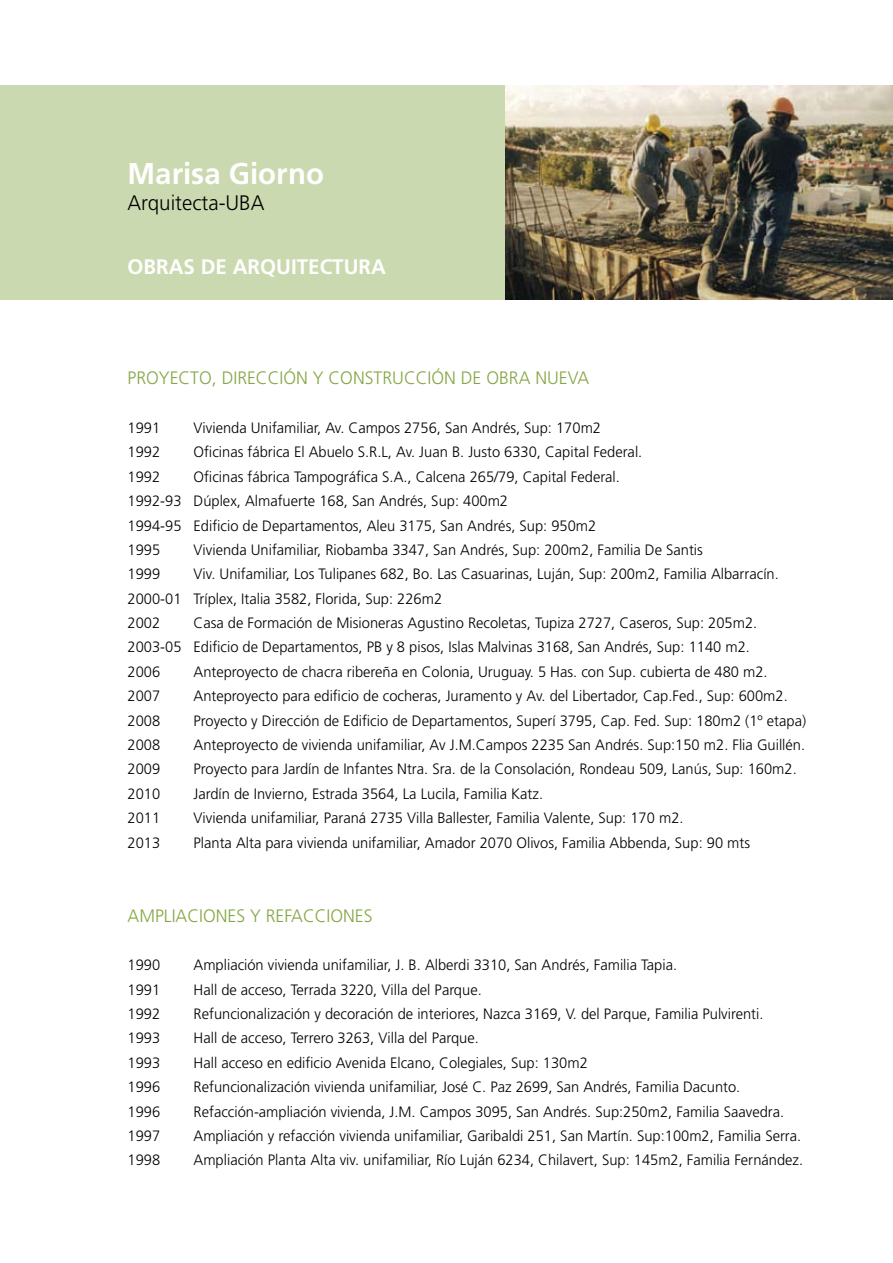
<style>
.page{position:relative;width:893px;height:1263px;background:#fff}
.page>*{position:absolute;margin:0;border:0;box-sizing:border-box;transform-origin:0 0}
.t1{font:700 30px "Frutiger";color:#fff}
.t2{font:700 21px "Frutiger";color:#fff}
.t3{font:300 21px "Frutiger";color:#000}
.t4{font:300 18px "Frutiger";color:#85a644}
.t5{font:300 15px/24.3px "Frutiger";color:#000}
</style>
<div class="page">
<div style="left:0;top:85px;width:512px;height:215px;background:#cbd9b0"></div>
<img style="left:505px;top:85px;width:388px;height:215px">
<h1 class="t1" style="left:128px;top:156px;width:198px">Marisa Giorno</h1>
<h2 class="t3" style="left:128px;top:190px;width:138px">Arquitecta-UBA</h2>
<h2 class="t2" style="left:128px;top:254px;width:260px">OBRAS DE ARQUITECTURA</h2>
<p class="t4" style="left:128px;top:368px;width:463px">PROYECTO, DIRECCIÓN Y CONSTRUCCIÓN DE OBRA NUEVA</p>
<p class="t5" style="left:128px;top:416px;width:34px">1991</p>
<p class="t5" style="left:194px;top:416px;width:409px">Vivienda Unifamiliar, Av. Campos 2756, San Andrés, Sup: 170m2</p>
<p class="t5" style="left:128px;top:440px;width:34px">1992</p>
<p class="t5" style="left:194px;top:440px;width:450px">Oficinas fábrica El Abuelo S.R.L, Av. Juan B. Justo 6330, Capital Federal.</p>
<p class="t5" style="left:128px;top:464px;width:34px">1992</p>
<p class="t5" style="left:128px;top:464px;width:494px;text-indent:66px">Oficinas fábrica Tampográfica S.A., Calcena 265/79, Capital Federal.<br>1992-93 Dúplex, Almafuerte 168, San Andrés, Sup: 400m2<br>1994-95 Edificio de Departamentos, Aleu 3175, San Andrés, Sup: 950m2<br>1995</p>
<p class="t5" style="left:194px;top:538px;width:511px">Vivienda Unifamiliar, Riobamba 3347, San Andrés, Sup: 200m2, Familia De Santis</p>
<p class="t5" style="left:128px;top:562px;width:653px;text-indent:66px">Viv. Unifamiliar, Los Tulipanes 682, Bo. Las Casuarinas, Luján, Sup: 200m2, Familia Albarracín.<br>2000-01 Tríplex, Italia 3582, Florida, Sup: 226m2<br>2002</p>
<p class="t5" style="left:128px;top:562px;width:34px">1999</p>
<p class="t5" style="left:128px;top:611px;width:631px;text-indent:66px">Casa de Formación de Misioneras Agustino Recoletas, Tupiza 2727, Caseros, Sup: 205m2.<br>2003-05 Edificio de Departamentos, PB y 8 pisos, Islas Malvinas 3168, San Andrés, Sup: 1140 m2.<br>2006</p>
<p class="t5" style="left:194px;top:659px;width:576px">Anteproyecto de chacra ribereña en Colonia, Uruguay. 5 Has. con Sup. cubierta de 480 m2.</p>
<p class="t5" style="left:128px;top:684px;width:34px">2007</p>
<p class="t5" style="left:194px;top:684px;width:596px">Anteproyecto para edificio de cocheras, Juramento y Av. del Libertador, Cap.Fed., Sup: 600m2.</p>
<p class="t5" style="left:128px;top:708px;width:34px">2008</p>
<p class="t5" style="left:194px;top:708px;width:614px">Proyecto y Dirección de Edificio de Departamentos, Superí 3795, Cap. Fed. Sup: 180m2 (1º etapa)</p>
<p class="t5" style="left:128px;top:733px;width:34px">2008</p>
<p class="t5" style="left:194px;top:733px;width:613px">Anteproyecto de vivienda unifamiliar, Av J.M.Campos 2235 San Andrés. Sup:150 m2. Flia Guillén.</p>
<p class="t5" style="left:128px;top:757px;width:34px">2009</p>
<p class="t5" style="left:194px;top:757px;width:605px">Proyecto para Jardín de Infantes Ntra. Sra. de la Consolación, Rondeau 509, Lanús, Sup: 160m2.</p>
<p class="t5" style="left:128px;top:781px;width:34px">2010</p>
<p class="t5" style="left:194px;top:781px;width:351px">Jardín de Invierno, Estrada 3564, La Lucila, Familia Katz.</p>
<p class="t5" style="left:128px;top:806px;width:34px">2011</p>
<p class="t5" style="left:194px;top:806px;width:491px">Vivienda unifamiliar, Paraná 2735 Villa Ballester, Familia Valente, Sup: 170 m2.</p>
<p class="t5" style="left:128px;top:830px;width:34px">2013</p>
<p class="t5" style="left:194px;top:830px;width:558px">Planta Alta para vivienda unifamiliar, Amador 2070 Olivos, Familia Abbenda, Sup: 90 mts</p>
<p class="t4" style="left:128px;top:905px;width:247px">AMPLIACIONES Y REFACCIONES</p>
<p class="t5" style="left:128px;top:953px;width:34px">1990</p>
<p class="t5" style="left:194px;top:953px;width:485px">Ampliación vivienda unifamiliar, J. B. Alberdi 3310, San Andrés, Familia Tapia.</p>
<p class="t5" style="left:128px;top:977px;width:34px">1991</p>
<p class="t5" style="left:194px;top:977px;width:290px">Hall de acceso, Terrada 3220, Villa del Parque.</p>
<p class="t5" style="left:128px;top:1002px;width:34px">1992</p>
<p class="t5" style="left:194px;top:1002px;width:571px">Refuncionalización y decoración de interiores, Nazca 3169, V. del Parque, Familia Pulvirenti.</p>
<p class="t5" style="left:128px;top:1026px;width:34px">1993</p>
<p class="t5" style="left:194px;top:1026px;width:287px">Hall de acceso, Terrero 3263, Villa del Parque.</p>
<p class="t5" style="left:128px;top:1050px;width:34px">1993</p>
<p class="t5" style="left:194px;top:1050px;width:396px">Hall acceso en edificio Avenida Elcano, Colegiales, Sup: 130m2</p>
<p class="t5" style="left:128px;top:1075px;width:34px">1996</p>
<p class="t5" style="left:194px;top:1075px;width:548px">Refuncionalización vivienda unifamiliar, José C. Paz 2699, San Andrés, Familia Dacunto.</p>
<p class="t5" style="left:128px;top:1099px;width:34px">1996</p>
<p class="t5" style="left:194px;top:1099px;width:592px">Refacción-ampliación vivienda, J.M. Campos 3095, San Andrés. Sup:250m2, Familia Saavedra.</p>
<p class="t5" style="left:128px;top:1123px;width:34px">1997</p>
<p class="t5" style="left:194px;top:1123px;width:609px">Ampliación y refacción vivienda unifamiliar, Garibaldi 251, San Martín. Sup:100m2, Familia Serra.</p>
<p class="t5" style="left:128px;top:1148px;width:34px">1998</p>
<p class="t5" style="left:194px;top:1148px;width:611px">Ampliación Planta Alta viv. unifamiliar, Río Luján 6234, Chilavert, Sup: 145m2, Familia Fernández.</p>
</div>
